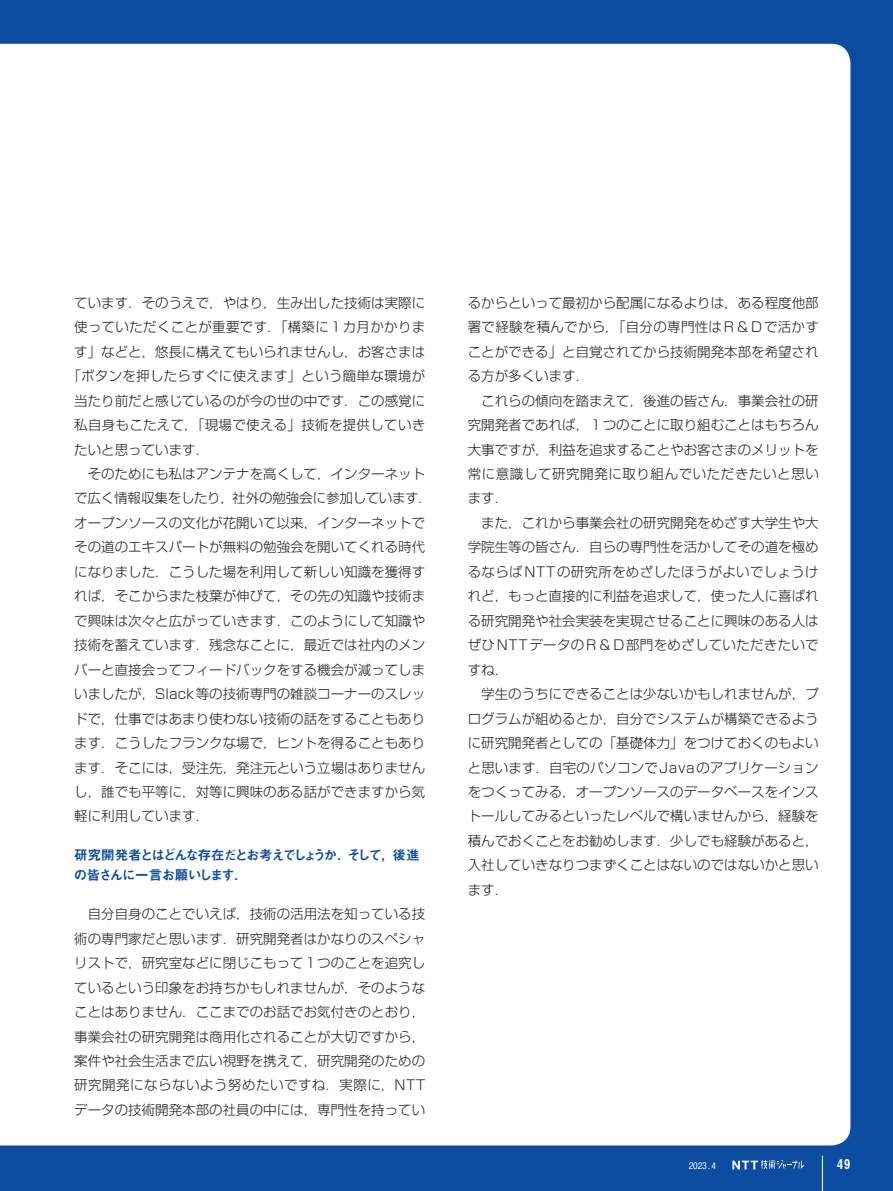
<style>
.page{position:relative;width:893px;height:1191px;background:#0d4da1}
.page>*{position:absolute;margin:0;border:0;box-sizing:border-box;transform-origin:0 0}
.t1{font:300 13.5px/24.5px "Shin Go Pr 6";color:#231f20;text-align:justify}
.t2{font:300 13.5px "Shin Go Pr 6";letter-spacing:.02em;color:#231f20}
.t3{font:13.5px/19.2px "Midashi Go Pr 6 MB31";letter-spacing:-.115em;color:#0d4da1}
.t4{font:300 13.5px "Shin Go Pr 6";letter-spacing:.025em;color:#231f20}
.t5{font:13.5px "Midashi Go Pr 6 MB31";color:#fff}
.t6{font:500 9px "Gothic BBB Pr 6";color:#fff}
</style>
<div class="page">
<div style="left:0;top:44px;width:850px;height:1101px;background:#fff"></div>
<svg style="left:732px;top:1160px;width:73px;height:9px"></svg>
<hr style="left:822px;top:1155px;width:1px;height:36px;background:#fff">
<p class="t1" style="left:74px;top:289px;width:352px">ています．そのうえで，やはり，生み出した技術は実際に</p>
<p class="t4" style="left:74px;top:316px;width:353px">使っていただくことが重要です．「構築に 1 カ月かかりま</p>
<p class="t1" style="left:74px;top:338px;width:352px">す」などと，悠長に構えてもいられませんし，お客さまは</p>
<p class="t2" style="left:67px;top:365px;width:359px">「ボタンを押したらすぐに使えます」という簡単な環境が</p>
<p class="t1" style="left:74px;top:387px;width:352px">当たり前だと感じているのが今の世の中です．この感覚に</p>
<p class="t2" style="left:74px;top:414px;width:353px">私自身もこたえて，「現場で使える」技術を提供していき</p>
<p class="t1" style="left:74px;top:436px;width:136px">たいと思っています．</p>
<p class="t1" style="left:88px;top:460px;width:339px">そのためにも私はアンテナを高くして，インターネット</p>
<p class="t1" style="left:74px;top:485px;width:359px">で広く情報収集をしたり，社外の勉強会に参加しています．</p>
<p class="t1" style="left:74px;top:509px;width:352px">オープンソースの文化が花開いて以来，インターネットで</p>
<p class="t1" style="left:74px;top:534px;width:352px">その道のエキスパートが無料の勉強会を開いてくれる時代</p>
<p class="t1" style="left:74px;top:558px;width:352px">になりました．こうした場を利用して新しい知識を獲得す</p>
<p class="t1" style="left:74px;top:583px;width:352px">れば，そこからまた枝葉が伸びて，その先の知識や技術ま</p>
<p class="t1" style="left:74px;top:607px;width:352px">で興味は次々と広がっていきます．このようにして知識や</p>
<p class="t1" style="left:74px;top:631px;width:352px">技術を蓄えています．残念なことに，最近では社内のメン</p>
<p class="t1" style="left:74px;top:656px;width:352px">バーと直接会ってフィードバックをする機会が減ってしま</p>
<p class="t1" style="left:74px;top:680px;width:352px">いましたが，Slack等の技術専門の雑談コーナーのスレッ</p>
<p class="t1" style="left:74px;top:705px;width:352px">ドで，仕事ではあまり使わない技術の話をすることもあり</p>
<p class="t1" style="left:74px;top:729px;width:352px">ます．こうしたフランクな場で，ヒントを得ることもあり</p>
<p class="t1" style="left:74px;top:754px;width:352px">ます．そこには，受注先，発注元という立場はありません</p>
<p class="t1" style="left:74px;top:778px;width:352px">し，誰でも平等に，対等に興味のある話ができますから気</p>
<p class="t1" style="left:74px;top:803px;width:136px">軽に利用しています．</p>
<p class="t3" style="left:74px;top:845px;width:347px">研究開発者とはどんな存在だとお考えでしょうか．そして，後進の皆さんに一言お願いします．</p>
<p class="t1" style="left:74px;top:900px;width:353px;text-indent:14px">自分自身のことでいえば，技術の活用法を知っている技術の専門家だと思います．研究開発者はかなりのスペシャリストで，研究室などに閉じこもって 1 つのことを追究しているという印象をお持ちかもしれませんが，そのようなことはありません．ここまでのお話でお気付きのとおり，事業会社の研究開発は商用化されることが大切ですから，案件や社会生活まで広い視野を携えて，研究開発のための研究開発にならないよう努めたいですね．実際に，NTTデータの技術開発本部の社員の中には，専門性を持ってい</p>
<p class="t1" style="left:468px;top:289px;width:353px">るからといって最初から配属になるよりは，ある程度他部署で経験を積んでから，「自分の専門性はR＆Dで活かすことができる」と自覚されてから技術開発本部を希望される方が多くいます．</p>
<p class="t1" style="left:468px;top:387px;width:353px;text-indent:14px">これらの傾向を踏まえて，後進の皆さん．事業会社の研究開発者であれば， 1 つのことに取り組むことはもちろん大事ですが，利益を追求することやお客さまのメリットを常に意識して研究開発に取り組んでいただきたいと思います．</p>
<p class="t1" style="left:468px;top:509px;width:352px;text-indent:14px">また，これから事業会社の研究開発をめざす大学生や大学院生等の皆さん．自らの専門性を活かしてその道を極めるならばNTTの研究所をめざしたほうがよいでしょうけれど，もっと直接的に利益を追求して，使った人に喜ばれる研究開発や社会実装を実現させることに興味のある人はぜひNTTデータのR＆D部門をめざしていただきたいですね．</p>
<p class="t1" style="left:468px;top:680px;width:352px;text-indent:14px">学生のうちにできることは少ないかもしれませんが，プログラムが組めるとか，自分でシステムが構築できるように研究開発者としての「基礎体力」をつけておくのもよいと思います．自宅のパソコンでJavaのアプリケーションをつくってみる，オープンソースのデータベースをインストールしてみるといったレベルで構いませんから，経験を積んでおくことをお勧めします．少しでも経験があると，入社していきなりつまずくことはないのではないかと思います．</p>
<p class="t6" style="left:689px;top:1158px;width:29px">2023.4</p>
<p class="t5" style="left:837px;top:1153px;width:15px">49</p>
</div>
